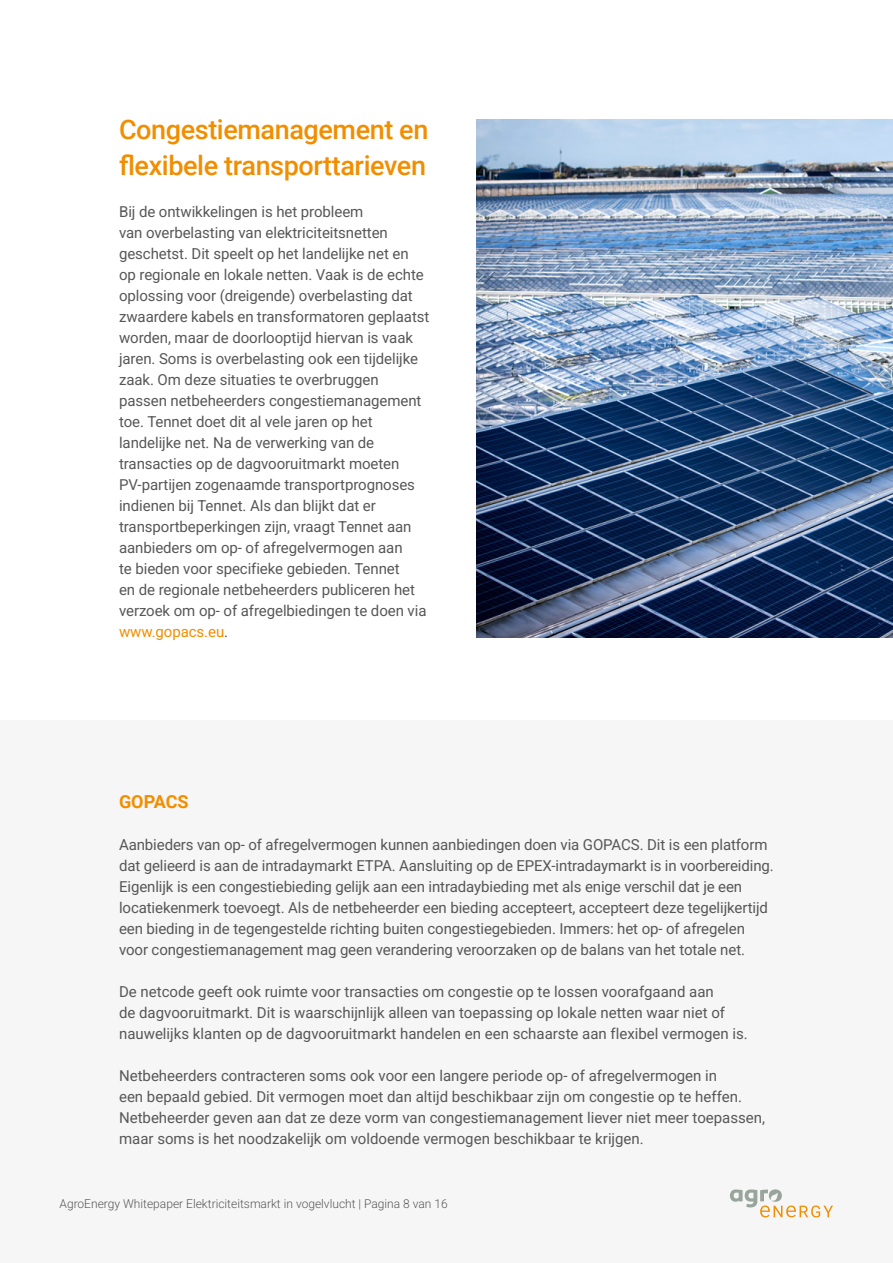
<style>
.page{position:relative;width:893px;height:1263px;background:#fff}
.page>*{position:absolute;margin:0;border:0;box-sizing:border-box;transform-origin:0 0}
.t1{font:500 27px/36px "Roboto";letter-spacing:-.015em;color:#f18e00}
.t2{font:700 18px "Roboto";color:#f18e00}
.t3{font:15px/21px "Roboto";letter-spacing:-.005em;color:#575757}
.t4{font:12px "Roboto";color:#575757}
.s1{color:#f18e00}
</style>
<div class="page">
<div style="left:0;top:720px;width:893px;height:543px;background:#f5f6f5"></div>
<img style="left:476px;top:119px;width:417px;height:518px">
<svg style="left:730px;top:1189px;width:103px;height:28px"></svg>
<h1 class="t1" style="left:119px;top:111px;width:311px">Congestiemanagement en flexibele transporttarieven</h1>
<p class="t3" style="left:119px;top:201px;width:312px">Bij de ontwikkelingen is het probleem<br>van overbelasting van elektriciteitsnetten geschetst. Dit speelt op het landelijke net en<br>op regionale en lokale netten. Vaak is de echte oplossing voor (dreigende) overbelasting dat zwaardere kabels en transformatoren geplaatst worden, maar de doorlooptijd hiervan is vaak jaren. Soms is overbelasting ook een tijdelijke zaak. Om deze situaties te overbruggen passen netbeheerders congestiemanagement toe. Tennet doet dit al vele jaren op het landelijke net. Na de verwerking van de transacties op de dagvooruitmarkt moeten PV-partijen zogenaamde transportprognoses indienen bij Tennet. Als dan blijkt dat er transportbeperkingen zijn, vraagt Tennet aan aanbieders om op- of afregelvermogen aan<br>te bieden voor specifieke gebieden. Tennet<br>en de regionale netbeheerders publiceren het verzoek om op- of afregelbiedingen te doen via <span class="s1">www.gopacs.eu</span>.</p>
<p class="t2" style="left:119px;top:789px;width:71px">GOPACS</p>
<p class="t3" style="left:119px;top:833px;width:656px">Aanbieders van op- of afregelvermogen kunnen aanbiedingen doen via GOPACS. Dit is een platform dat gelieerd is aan de intradaymarkt ETPA. Aansluiting op de EPEX-intradaymarkt is in voorbereiding.<br>Eigenlijk is een congestiebieding gelijk aan een intradaybieding met als enige verschil dat je een locatiekenmerk toevoegt. Als de netbeheerder een bieding accepteert, accepteert deze tegelijkertijd een bieding in de tegengestelde richting buiten congestiegebieden. Immers: het op- of afregelen voor congestiemanagement mag geen verandering veroorzaken op de balans van het totale net.</p>
<p class="t3" style="left:119px;top:980px;width:630px">De netcode geeft ook ruimte voor transacties om congestie op te lossen voorafgaand aan<br>de dagvooruitmarkt. Dit is waarschijnlijk alleen van toepassing op lokale netten waar niet of nauwelijks klanten op de dagvooruitmarkt handelen en een schaarste aan flexibel vermogen is.</p>
<p class="t3" style="left:119px;top:1064px;width:647px">Netbeheerders contracteren soms ook voor een langere periode op- of afregelvermogen in<br>een bepaald gebied. Dit vermogen moet dan altijd beschikbaar zijn om congestie op te heffen.<br>Netbeheerder geven aan dat ze deze vorm van congestiemanagement liever niet meer toepassen, maar soms is het noodzakelijk om voldoende vermogen beschikbaar te krijgen.</p>
<p class="t4" style="left:60px;top:1195px;width:390px">AgroEnergy Whitepaper Elektriciteitsmarkt in vogelvlucht | Pagina 8 van 16</p>
</div>
